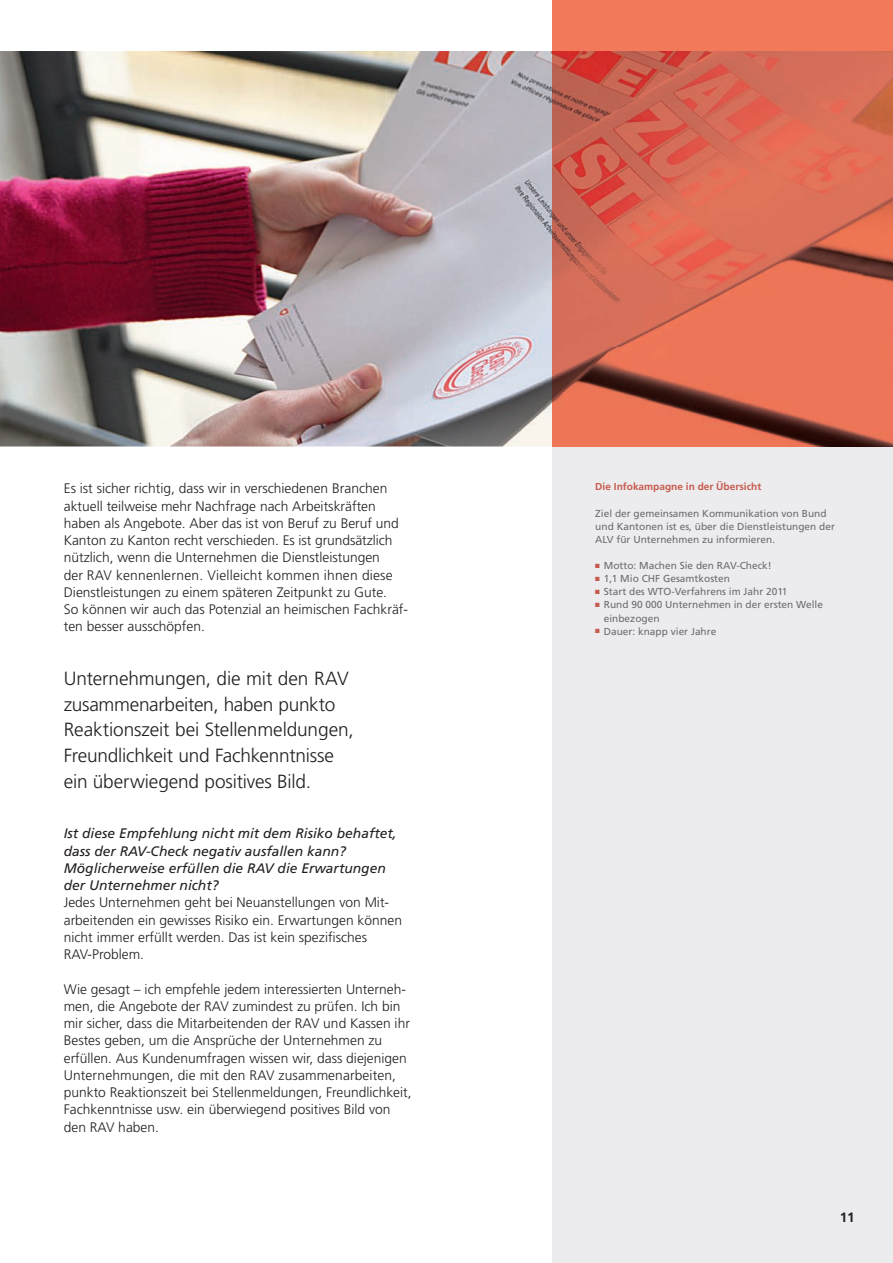
<style>
.page{position:relative;width:893px;height:1263px;background:#fff}
.page>*{position:absolute;margin:0;border:0;box-sizing:border-box;transform-origin:0 0}
.t1{font:300 19.05px/25.8px "Frutiger";letter-spacing:-.01em;color:#231f20}
.t2{font:300 13.8px/17.2px "Frutiger";color:#231f20}
.t3{font:italic 13.8px/17.2px "Frutiger";color:#231f20}
.t4{font:700 13.5px "Frutiger";color:#231f20}
.t5{font:10.2px/13px "Frutiger";color:#6c6d70}
.t6{font:700 10.2px "Frutiger";color:#c75a4e}
.s1{color:#c75a4e}
</style>
<div class="page">
<div style="left:553px;top:446px;width:340px;height:817px;background:#ececee"></div>
<img style="left:0;top:51px;width:553px;height:395px">
<div style="left:553px;top:0;width:340px;height:51px;background:#f3795b"></div>
<img style="left:553px;top:51px;width:340px;height:395px">
<p class="t2" style="left:64px;top:480px;width:346px">Es ist sicher richtig, dass wir in verschiedenen Branchen aktuell teilweise mehr Nachfrage nach Arbeitskräften haben als Angebote. Aber das ist von Beruf zu Beruf und Kanton zu Kanton recht verschieden. Es ist grundsätzlich nützlich, wenn die Unternehmen die Dienstleistungen<br>der RAV kennenlernen. Vielleicht kommen ihnen diese Dienstleistungen zu einem späteren Zeitpunkt zu Gute.<br>So können wir auch das Potenzial an heimischen Fachkräf&shy;ten besser ausschöpfen.</p>
<h1 class="t1" style="left:64px;top:665px;width:291px">Unternehmungen, die mit den RAV zusammenarbeiten, haben punkto Reaktionszeit bei Stellenmeldungen, Freundlichkeit und Fachkenntnisse ein überwiegend positives Bild.</h1>
<p class="t3" style="left:64px;top:825px;width:334px">Ist diese Empfehlung nicht mit dem Risiko behaftet, dass der RAV-Check negativ ausfallen kann?<br>Möglicherweise erfüllen die RAV die Erwartungen der Unternehmer nicht?</p>
<p class="t2" style="left:64px;top:894px;width:340px">Jedes Unternehmen geht bei Neuanstellungen von Mit&shy;arbeitenden ein gewisses Risiko ein. Erwartungen können nicht immer erfüllt werden. Das ist kein spezifisches RAV-Problem.</p>
<p class="t2" style="left:64px;top:980px;width:349px">Wie gesagt – ich empfehle jedem interessierten Unterneh&shy;men, die Angebote der RAV zumindest zu prüfen. Ich bin mir sicher, dass die Mitarbeitenden der RAV und Kassen ihr Bestes geben, um die Ansprüche der Unternehmen zu erfüllen. Aus Kundenumfragen wissen wir, dass diejenigen Unternehmungen, die mit den RAV zusammenarbeiten, punkto Reaktionszeit bei Stellenmeldungen, Freundlichkeit, Fachkenntnisse usw. ein überwiegend positives Bild von den RAV haben.</p>
<p class="t6" style="left:595px;top:481px;width:167px">Die Infokampagne in der Übersicht</p>
<p class="t5" style="left:595px;top:506px;width:241px">Ziel der gemeinsamen Kommunikation von Bund und Kantonen ist es, über die Dienstleistungen der<br>ALV für Unternehmen zu informieren.</p>
<p class="t5" style="left:595px;top:559px;width:178px"><span class="s1">■</span> Motto: Machen Sie den RAV-Check!</p>
<p class="t5" style="left:595px;top:572px;width:136px"><span class="s1">■</span> 1,1 Mio CHF Gesamtkosten</p>
<p class="t5" style="left:595px;top:585px;width:194px"><span class="s1">■</span> Start des WTO-Verfahrens im Jahr 2011</p>
<p class="t5" style="left:604px;top:598px;width:221px;text-indent:-9px"><span class="s1">■</span> Rund 90 000 Unternehmen in der ersten Welle einbezogen</p>
<p class="t5" style="left:595px;top:625px;width:123px"><span class="s1">■</span> Dauer: knapp vier Jahre</p>
<p class="t4" style="left:840px;top:1209px;width:17px">11</p>
</div>
